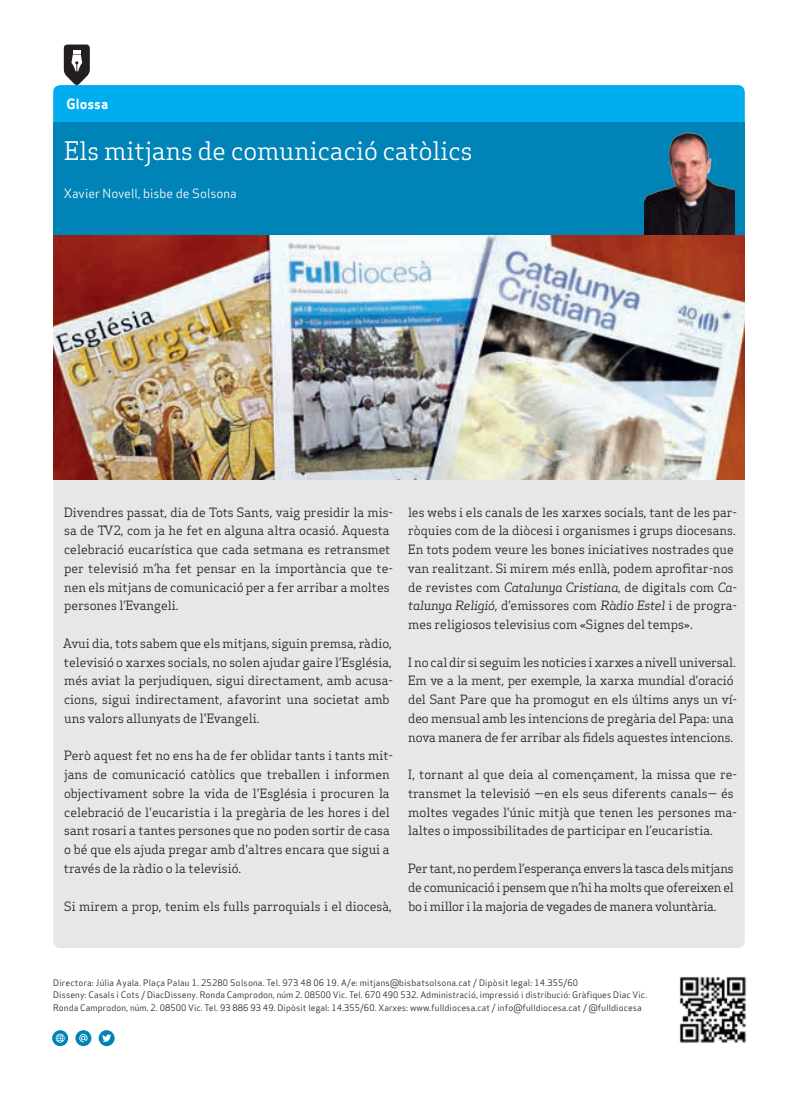
<style>
.page{position:relative;width:798px;height:1099px;background:#fff}
.page>*{position:absolute;margin:0;border:0;box-sizing:border-box;transform-origin:0 0}
.Subtitol_Secció{font:25px "Apex Serif";color:#fff}
.Titular_Secció_Petit{font:13.75px "Apex Sans Bold T";color:#fff}
.Text_General{font:12.5px/18.8px "Apex Serif";color:#231f20}
.Titulars{font:12.5px "Apex Sans Book T";color:#fff}
.Titulars-2{font:8.75px/12.5px "Apex Sans Book T";letter-spacing:.01em;color:#231f20}
.s1{font-style:italic}
</style>
<div class="page">
<img style="left:679px;top:977px;width:67px;height:66px">
<svg style="left:52px;top:1030px;width:16px;height:16px"></svg>
<svg style="left:56px;top:1033px;width:9px;height:9px"></svg>
<svg style="left:75px;top:1030px;width:16px;height:16px"></svg>
<svg style="left:79px;top:1033px;width:9px;height:9px"></svg>
<svg style="left:99px;top:1030px;width:16px;height:16px"></svg>
<svg style="left:102px;top:1034px;width:9px;height:8px"></svg>
<div style="left:53px;top:123px;width:691px;height:112px;background:#0083b6"></div>
<svg style="left:53px;top:45px;width:691px;height:78px"></svg>
<div style="left:53px;top:479px;width:691px;height:469px;background:#e6e7e9"></div>
<img style="left:644px;top:132px;width:89px;height:103px">
<img style="left:53px;top:235px;width:691px;height:244px">
<p class="Titular_Secció_Petit" style="left:67px;top:95px;width:43px">Glossa</p>
<p class="Subtitol_Secció" style="left:64px;top:135px;width:410px">Els mitjans de comunicació catòlics</p>
<p class="Titulars" style="left:64px;top:185px;width:174px">Xavier Novell, bisbe de Solsona</p>
<p class="Text_General" style="left:64px;top:502px;width:330px">Divendres passat, dia de Tots Sants, vaig presidir la mis&shy;sa de TV2, com ja he fet en alguna altra ocasió. Aquesta celebració eucarística que cada setmana es retransmet per televisió m’ha fet pensar en la importància que te&shy;nen els mitjans de comunicació per a fer arribar a moltes persones l’Evangeli.</p>
<p class="Text_General" style="left:63px;top:633px;width:331px">Avui dia, tots sabem que els mitjans, siguin premsa, ràdio, televisió o xarxes socials, no solen ajudar gaire l’Església, més aviat la perjudiquen, sigui directament, amb acusa&shy;cions, sigui indirectament, afavorint una societat amb uns valors allunyats de l'Evangeli.</p>
<p class="Text_General" style="left:64px;top:746px;width:330px">Però aquest fet no ens ha de fer oblidar tants i tants mit&shy;jans de comunicació catòlics que treballen i informen objectivament sobre la vida de l'Església i procuren la celebració de l'eucaristia i la pregària de les hores i del sant rosari a tantes persones que no poden sortir de casa o bé que els ajuda pregar amb d'altres encara que sigui a través de la ràdio o la televisió.</p>
<p class="Text_General" style="left:64px;top:896px;width:329px">Si mirem a prop, tenim els fulls parroquials i el diocesà,</p>
<p class="Text_General" style="left:407px;top:502px;width:331px">les webs i els canals de les xarxes socials, tant de les par&shy;ròquies com de la diòcesi i organismes i grups diocesans.<br>En tots podem veure les bones iniciatives nostrades que van realitzant. Si mirem més enllà, podem aprofitar-nos de revistes com <span class="s1">Catalunya Cristiana</span>, de digitals com <span class="s1">Ca&shy;talunya Religió</span>, d’emissores com <span class="s1">Ràdio Estel</span> i de progra&shy;mes religiosos televisius com «Signes del temps».</p>
<p class="Text_General" style="left:407px;top:652px;width:331px">I no cal dir si seguim les noticies i xarxes a nivell universal.<br>Em ve a la ment, per exemple, la xarxa mundial d’oració del Sant Pare que ha promogut en els últims anys un ví&shy;deo mensual amb les intencions de pregària del Papa: una nova manera de fer arribar als fidels aquestes intencions.</p>
<p class="Text_General" style="left:407px;top:765px;width:331px">I, tornant al que deia al començament, la missa que re&shy;transmet la televisió —en els seus diferents canals— és moltes vegades l’únic mitjà que tenen les persones ma&shy;laltes o impossibilitades de participar en l’eucaristia.</p>
<p class="Text_General" style="left:408px;top:858px;width:327px;text-align:justify">Per tant, no perdem l’esperança envers la tasca dels mitjans de comunicació i pensem que n’hi ha molts que ofereixen el bo i millor i la majoria de vegades de manera voluntària.</p>
<p class="Titulars-2" style="left:53px;top:976px;width:526px">Directora: Júlia Ayala. Plaça Palau 1. 25280 Solsona. Tel. 973 48 06 19. A/e: mitjans@bisbatsolsona.cat / Dipòsit legal: 14.355/60</p>
<p class="Titulars-2" style="left:53px;top:988px;width:595px">Disseny: Casals i Cots / DiacDisseny. Ronda Camprodon, núm 2. 08500 Vic. Tel. 670 490 532. Administració, impressió i distribució: Gràfiques Diac Vic.<br>Ronda Camprodon, núm. 2. 08500 Vic. Tel. 93 886 93 49. Dipòsit legal: 14.355/60. Xarxes: www.fulldiocesa.cat / info@fulldiocesa.cat / @fulldiocesa</p>
</div>
